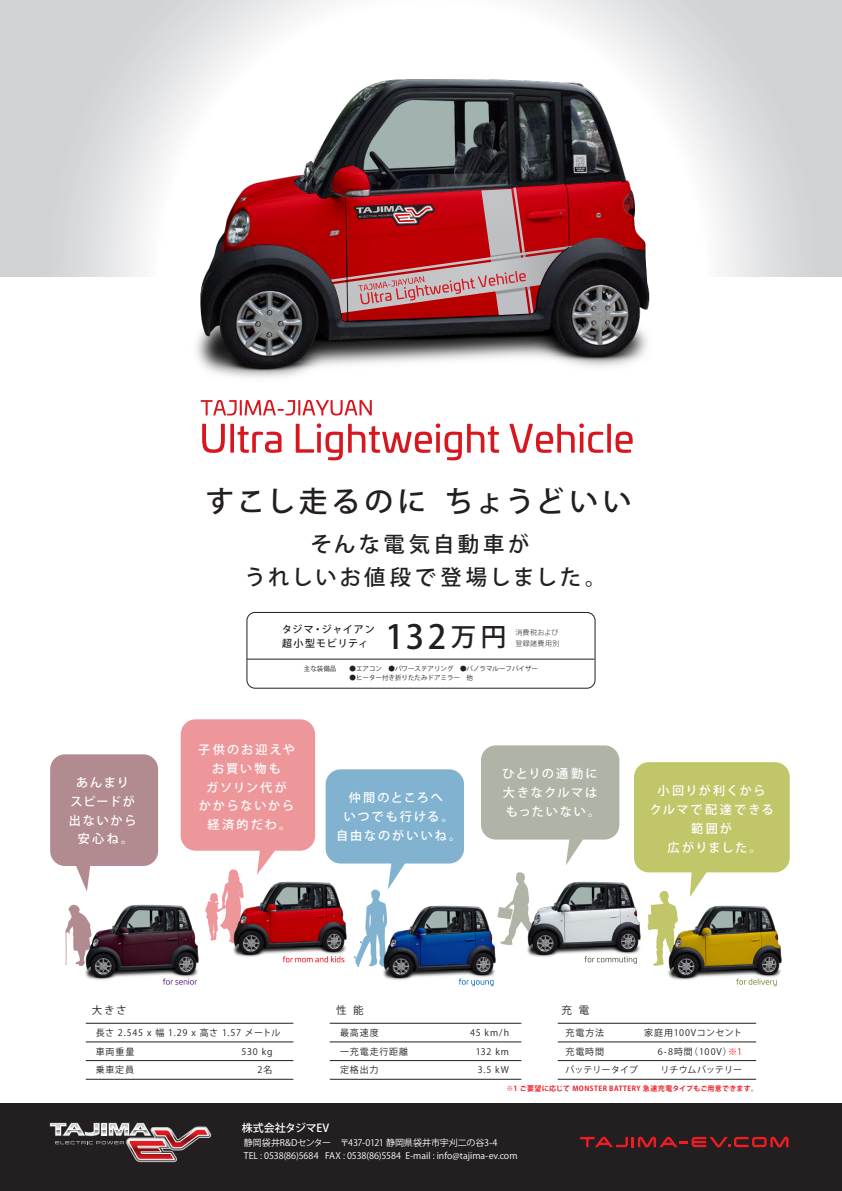
<style>
.page{position:relative;width:842px;height:1191px;background:#fff}
.page>*{position:absolute;margin:0;border:0;box-sizing:border-box;transform-origin:0 0}
.t1{font:500 33px "Koz Go Pr 6 N";color:#231f20}
.t2{font:500 28.8px "Koz Go Pr 6 N";letter-spacing:.125em;color:#231f20}
.t3{font:500 21.3px/33px "Koz Go Pr 6 N";letter-spacing:.155em;color:#231f20;text-align:center}
.t4{font:500 12.1px/18.8px "Koz Go Pr 6 N";letter-spacing:.145em;color:#fff;text-align:center}
.t5{font:500 11px "Koz Go Pr 6 N";letter-spacing:-.02em;color:#fff}
.t6{font:10.5px "Koz Go Pr 6 N";color:#231f20}
.t7{font:500 10px/14px "Koz Go Pr 6 N";letter-spacing:.085em;color:#231f20}
.t8{font:9px/13px "Koz Go Pr 6 N";letter-spacing:-.005em;color:#fff}
.t9{font:9px/18.8px "Koz Go Pr 6 N";letter-spacing:.085em;color:#231f20}
.t10{font:9px "Koz Go Pr 6 N";letter-spacing:.005em;color:#231f20}
.t11{font:9px "Koz Go Pr 6 N";letter-spacing:.05em;color:#231f20}
.t12{font:700 7px "Koz Go Pr 6 N";letter-spacing:.05em;color:#ee1d23}
.t13{font:300 7px/11px "Koz Go Pr 6 N";letter-spacing:.055em;color:#231f20}
.t14{font:6.5px "Koz Go Pr 6 N";color:#231f20}
.s1{font-size:25.6px}
.s2{color:#ee1d23}
</style>
<div class="page">
<div style="left:0;top:1103px;width:842px;height:88px;background:#231f20"></div>
<svg style="left:0;top:0;width:842px;height:276px"></svg>
<svg style="left:50px;top:1123px;width:161px;height:38px"></svg>
<svg style="left:201px;top:400px;width:171px;height:15px"></svg>
<svg style="left:202px;top:424px;width:23px;height:29px"></svg>
<svg style="left:230px;top:424px;width:4px;height:28px"></svg>
<svg style="left:238px;top:426px;width:43px;height:27px"></svg>
<svg style="left:296px;top:423px;width:203px;height:37px"></svg>
<svg style="left:509px;top:423px;width:94px;height:30px"></svg>
<svg style="left:607px;top:424px;width:4px;height:28px"></svg>
<svg style="left:615px;top:431px;width:18px;height:22px"></svg>
<img style="left:169px;top:45px;width:509px;height:333px">
<svg style="left:331px;top:188px;width:242px;height:133px;background:#a84045"></svg>
<svg style="left:647px;top:891px;width:22px;height:75px"></svg>
<img style="left:662px;top:897px;width:120px;height:83px">
<div style="left:50px;top:754px;width:108px;height:112px;background:#b28b91;border-radius:15px"></div>
<svg style="left:205px;top:869px;width:33px;height:72px"></svg>
<img style="left:227px;top:873px;width:127px;height:88px">
<svg style="left:283px;top:956px;width:61px;height:6px"></svg>
<svg style="left:65px;top:904px;width:14px;height:61px"></svg>
<img style="left:79px;top:904px;width:120px;height:77px">
<svg style="left:163px;top:978px;width:34px;height:6px"></svg>
<img style="left:383px;top:905px;width:113px;height:80px">
<svg style="left:459px;top:978px;width:34px;height:8px"></svg>
<svg style="left:76px;top:866px;width:14px;height:25px"></svg>
<div style="left:326px;top:769px;width:138px;height:94px;background:#81b3d1;border-radius:15px"></div>
<svg style="left:354px;top:863px;width:52px;height:105px"></svg>
<svg style="left:497px;top:872px;width:25px;height:73px"></svg>
<div style="left:481px;top:745px;width:138px;height:94px;background:#afb4a7;border-radius:15px"></div>
<svg style="left:566px;top:839px;width:18px;height:26px"></svg>
<img style="left:521px;top:873px;width:120px;height:84px">
<svg style="left:584px;top:956px;width:53px;height:8px"></svg>
<svg style="left:736px;top:978px;width:41px;height:8px"></svg>
<div style="left:634px;top:762px;width:156px;height:110px;background:#c1c669;border-radius:15px"></div>
<svg style="left:690px;top:872px;width:17px;height:25px"></svg>
<div style="left:181px;top:719px;width:134px;height:131px;background:#ed979b;border-radius:15px"></div>
<svg style="left:257px;top:850px;width:19px;height:24px"></svg>
<hr style="left:86px;top:1023px;width:207px;height:1px;background:#231f20">
<hr style="left:86px;top:1041px;width:207px;height:1px;background:#231f20">
<hr style="left:86px;top:1060px;width:207px;height:1px;background:#231f20">
<hr style="left:86px;top:1079px;width:207px;height:1px;background:#231f20">
<hr style="left:330px;top:1023px;width:191px;height:1px;background:#231f20">
<hr style="left:330px;top:1041px;width:191px;height:1px;background:#231f20">
<hr style="left:330px;top:1060px;width:191px;height:1px;background:#231f20">
<hr style="left:330px;top:1079px;width:191px;height:1px;background:#231f20">
<hr style="left:558px;top:1023px;width:198px;height:1px;background:#231f20">
<hr style="left:558px;top:1041px;width:198px;height:1px;background:#231f20">
<hr style="left:558px;top:1060px;width:198px;height:1px;background:#231f20">
<hr style="left:558px;top:1079px;width:198px;height:1px;background:#231f20">
<hr style="left:247px;top:659px;width:348px;height:1px;background:#231e1f">
<div style="left:247px;top:612px;width:348px;height:76px;border:1px solid #231e1f;border-radius:8px"></div>
<svg style="left:580px;top:1136px;width:208px;height:11px"></svg>
<h2 class="t2" style="left:205px;top:485px;width:428px">すこし走るのに ちょうどいい</h2>
<h3 class="t3" style="left:244px;top:528px;width:364px">そんな電気自動車が<br>うれしいお値段で登場しました。</h3>
<p class="t4" style="left:69px;top:773px;width:69px">あんまり<br>スピードが出ないから安心ね。</p>
<p class="t7" style="left:282px;top:622px;width:94px">タジマ・ジャイアン超小型モビリティ</p>
<h1 class="t1" style="left:385px;top:618px;width:122px">132<span class="s1">万円</span></h1>
<p class="t13" style="left:515px;top:626px;width:46px">消費税および登録諸費用別</p>
<p class="t14" style="left:304px;top:665px;width:34px">主な装備品</p>
<p class="t14" style="left:350px;top:665px;width:190px">●エアコン　●パワーステアリング　●パノラマルーフバイザー</p>
<p class="t14" style="left:350px;top:674px;width:125px">●ヒーター付き折りたたみドアミラー　他</p>
<p class="t4" style="left:198px;top:740px;width:98px">子供のお迎えやお買い物も<br>ガソリン代が<br>かからないから経済的だわ。</p>
<p class="t4" style="left:336px;top:789px;width:127px">仲間のところへ<br>いつでも行ける。<br>自由なのがいいね。</p>
<p class="t4" style="left:503px;top:765px;width:99px;text-align:left">ひとりの通勤に大きなクルマはもったいない。</p>
<p class="t4" style="left:650px;top:781px;width:125px">小回りが利くから<br>クルマで配達できる範囲が<br>広がりました。</p>
<p class="t6" style="left:92px;top:1004px;width:36px">大きさ</p>
<p class="t9" style="left:96px;top:1023px;width:186px">長さ 2.545 x 幅 1.29 x 高さ 1.57 メートル車両重量</p>
<p class="t9" style="left:241px;top:1042px;width:33px">530 kg</p>
<p class="t9" style="left:96px;top:1060px;width:40px">乗車定員</p>
<p class="t9" style="left:258px;top:1060px;width:16px">2名</p>
<p class="t6" style="left:336px;top:1004px;width:29px">性 能</p>
<p class="t9" style="left:340px;top:1023px;width:40px">最高速度</p>
<p class="t9" style="left:470px;top:1023px;width:40px">45 km/h</p>
<p class="t9" style="left:340px;top:1042px;width:70px">一充電走行距離</p>
<p class="t9" style="left:476px;top:1042px;width:35px">132 km</p>
<p class="t9" style="left:340px;top:1060px;width:40px">定格出力</p>
<p class="t9" style="left:478px;top:1060px;width:33px">3.5 kW</p>
<p class="t6" style="left:562px;top:1004px;width:29px">充 電</p>
<p class="t9" style="left:566px;top:1023px;width:40px">充電方法</p>
<p class="t11" style="left:644px;top:1027px;width:99px">家庭用100Vコンセント</p>
<p class="t9" style="left:566px;top:1042px;width:40px">充電時間</p>
<p class="t9" style="left:658px;top:1042px;width:86px">6-8時間（100V）<span class="s2">※1</span></p>
<p class="t10" style="left:566px;top:1065px;width:74px">バッテリータイプ</p>
<p class="t10" style="left:660px;top:1065px;width:83px">リチウムバッテリー</p>
<p class="t12" style="left:507px;top:1084px;width:253px">※1 ご要望に応じて MONSTER BATTERY 急速充電タイプもご用意できます。</p>
<p class="t5" style="left:242px;top:1121px;width:89px">株式会社タジマEV</p>
<p class="t8" style="left:244px;top:1136px;width:275px">静岡袋井R&amp;Dセンター　〒437-0121 静岡県袋井市宇刈二の谷3-4<br>TEL : 0538(86)5684 FAX : 0538(86)5584 E-mail : info@tajima-ev.com</p>
</div>
